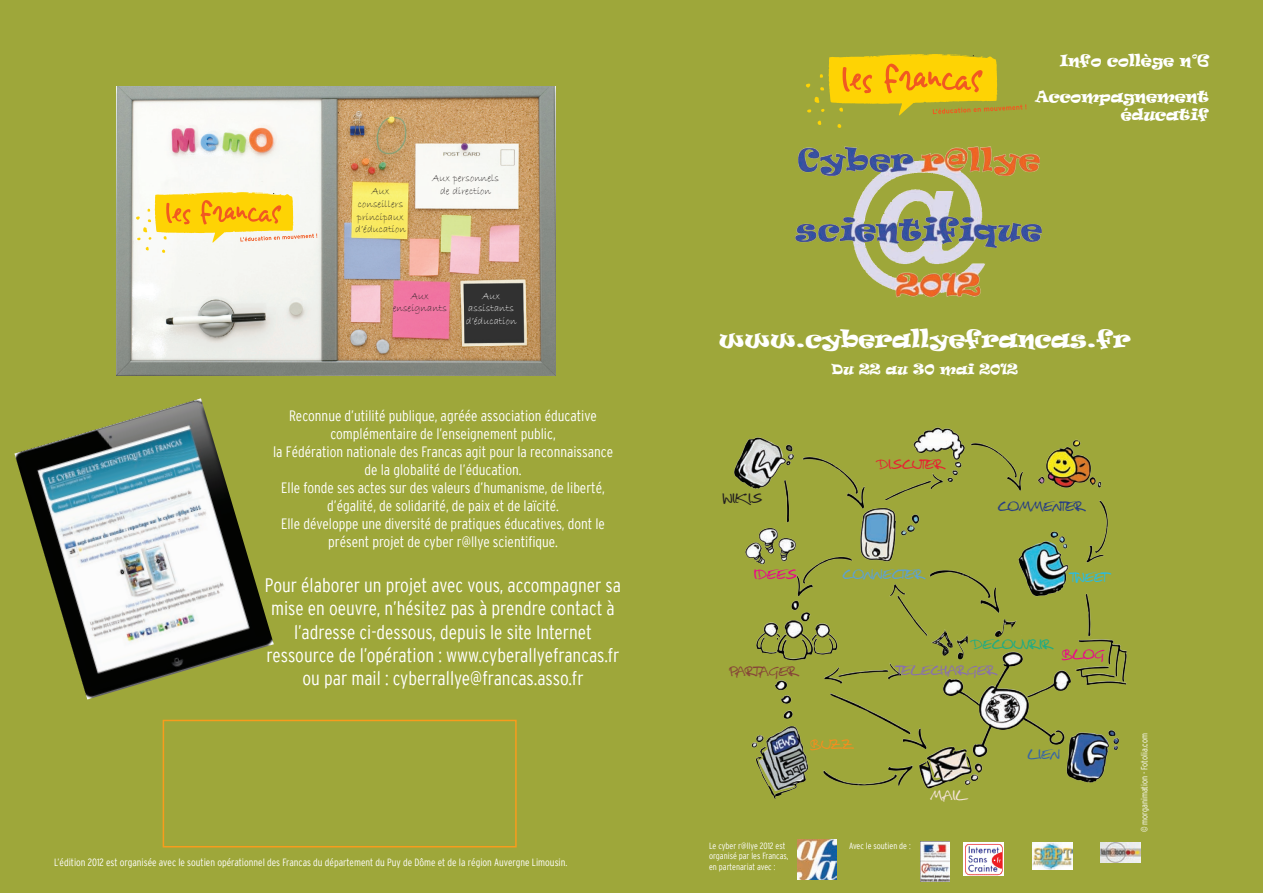
<style>
.page{position:relative;width:1263px;height:893px;background:#9ea73a}
.page>*{position:absolute;margin:0;border:0;box-sizing:border-box;transform-origin:0 0}
.t1{font:22.5px "Ravie";color:#fff}
.t2{font:300 condensed 19.5px/23.4px "Interstate";color:#fff;text-align:center}
.t3{font:18px "Christopherhand";color:#896fb1}
.t4{font:18px "Christopherhand";color:#253c85}
.t5{font:18px "Christopherhand";color:#5ea2d2}
.t6{font:18px "Christopherhand";color:#ed028c}
.t7{font:18px "Christopherhand";color:#20ac83}
.t8{font:18px "Christopherhand";color:#e62232}
.t9{font:18px "Christopherhand";color:#864438}
.t10{font:18px "Christopherhand";color:#2bbce1}
.t11{font:18px "Christopherhand";color:#231f20}
.t12{font:18px "Christopherhand";color:#f28f20}
.t13{font:18px "Christopherhand";color:#3664a8}
.t14{font:18px "Christopherhand";color:#f5e4d8}
.t15{font:300 condensed 15px/18px "Interstate";color:#fff;text-align:center}
.t16{font:15px/18px "Ravie";color:#fff;text-align:right}
.t17{font:13.5px "Ravie";color:#fff}
.t18{font:300 condensed 10.5px "Interstate";color:#fff}
.t19{font:10.5px/12.6px "Bradley Hand ITC";color:#231f20;text-align:center}
.t20{font:10.5px/12.6px "Bradley Hand ITC";color:#fff;text-align:center}
.t21{font:300 condensed 9px/10.8px "Interstate";color:#fff}
</style>
<div class="page">
<img style="left:14px;top:398px;width:260px;height:301px">
<svg style="left:806px;top:54px;width:220px;height:74px"></svg>
<img style="left:734px;top:427px;width:393px;height:372px">
<img style="left:795px;top:146px;width:247px;height:152px">
<div style="left:163px;top:720px;width:354px;height:127px;border:2px solid #f89c1c"></div>
<img style="left:116px;top:86px;width:440px;height:290px">
<svg style="left:136px;top:192px;width:181px;height:61px;background:#f9dc7e"></svg>
<img style="left:797px;top:839px;width:40px;height:40px">
<img style="left:920px;top:841px;width:29px;height:40px">
<img style="left:964px;top:843px;width:39px;height:32px">
<img style="left:1033px;top:843px;width:39px;height:26px">
<img style="left:1100px;top:843px;width:40px;height:19px">
<p class="t19" style="left:355px;top:185px;width:52px">Aux conseillers principaux d’éducation</p>
<p class="t19" style="left:432px;top:172px;width:68px">Aux personnels de direction</p>
<p class="t19" style="left:393px;top:290px;width:56px">Aux enseignants</p>
<p class="t20" style="left:466px;top:290px;width:52px">Aux assistants d’éducation</p>
<p class="t15" style="left:273px;top:406px;width:342px">Reconnue d’utilité publique, agréée association éducative complémentaire de l’enseignement public,<br>la Fédération nationale des Francas agit pour la reconnaissance de la globalité de l’éducation.<br>Elle fonde ses actes sur des valeurs d’humanisme, de liberté, d’égalité, de solidarité, de paix et de laïcité.<br>Elle développe une diversité de pratiques éducatives, dont le présent projet de cyber r@llye scientifique.</p>
<p class="t2" style="left:265px;top:573px;width:358px">Pour élaborer un projet avec vous, accompagner sa mise en oeuvre, n’hésitez pas à prendre contact à l’adresse ci-dessous, depuis le site Internet ressource de l’opération : www.cyberallyefrancas.fr ou par mail : cyberrallye@francas.asso.fr</p>
<p class="t18" style="left:54px;top:856px;width:515px">L’édition 2012 est organisée avec le soutien opérationnel des Francas du département du Puy de Dôme et de la région Auvergne Limousin.</p>
<p class="t16" style="left:1060px;top:51px;width:150px">Info collège n°6</p>
<p class="t16" style="left:1035px;top:87px;width:175px">Accompagnement éducatif</p>
<h1 class="t1" style="left:719px;top:323px;width:413px">www.cyberallyefrancas.fr</h1>
<p class="t17" style="left:832px;top:360px;width:188px">Du 22 au 30 mai 2012</p>
<p class="t11" style="left:723px;top:490px;width:41px">WIKIS</p>
<p class="t6" style="left:754px;top:567px;width:44px">IDEES</p>
<p class="t9" style="left:730px;top:663px;width:70px">PARTAGER</p>
<p class="t8" style="left:878px;top:457px;width:68px">DISCUTER</p>
<p class="t5" style="left:843px;top:567px;width:83px">CONNECTER</p>
<p class="t4" style="left:998px;top:499px;width:88px">COMMENTER</p>
<p class="t10" style="left:1072px;top:569px;width:37px">TWEET</p>
<p class="t7" style="left:973px;top:637px;width:82px">DECOUVRIR</p>
<p class="t6" style="left:1062px;top:647px;width:44px">BLOG</p>
<p class="t3" style="left:898px;top:663px;width:100px">TELECHARGER</p>
<p class="t12" style="left:810px;top:737px;width:45px">BUZZ</p>
<p class="t14" style="left:931px;top:788px;width:37px">MAIL</p>
<p class="t13" style="left:1028px;top:747px;width:34px">LIEN</p>
<p class="t21" style="left:709px;top:840px;width:78px">Le cyber r@llye 2012 est</p>
<p class="t21" style="left:849px;top:840px;width:63px">Avec le soutien de :</p>
<p class="t21" style="left:709px;top:851px;width:81px">organisé par les Francas, en partenariat avec :</p>
<p class="t21" style="left:1139px;top:832px;width:101px;rotate:-90deg">© morganimation - Fotolia.com</p>
</div>
